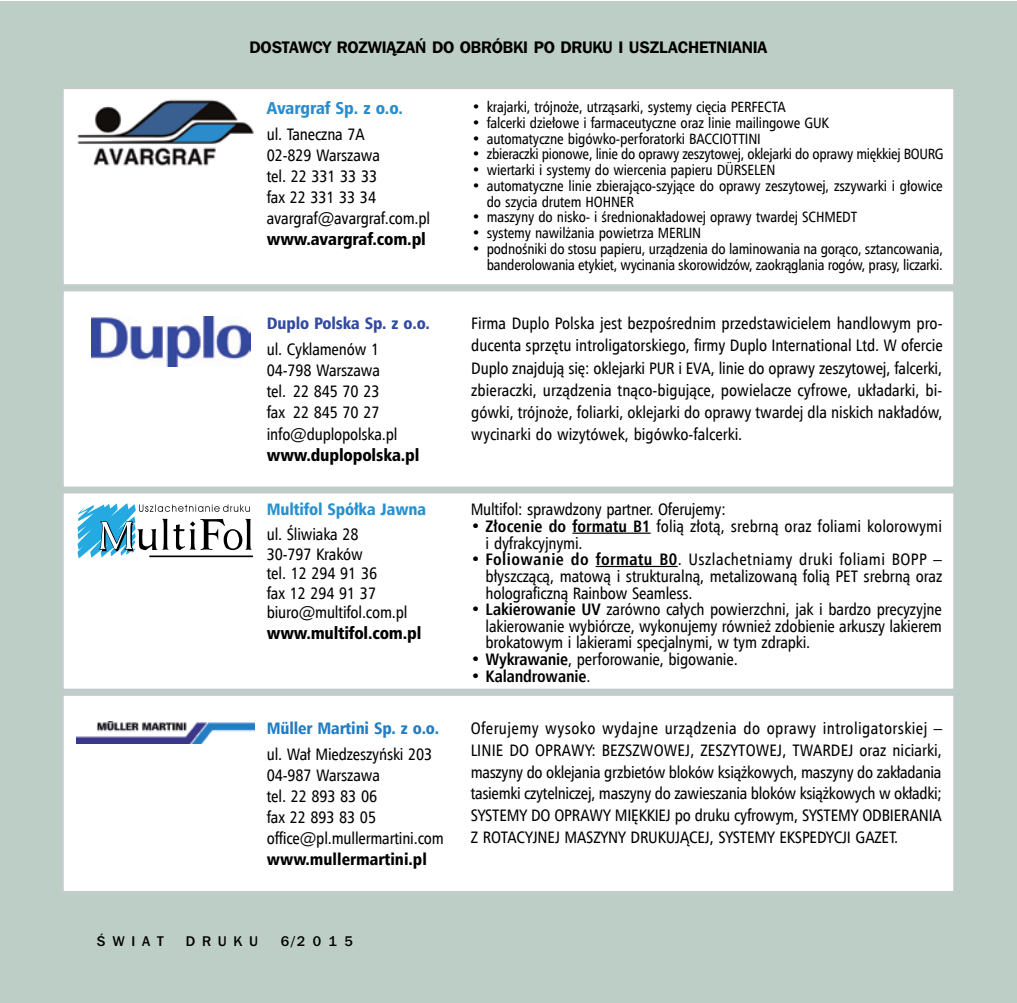
<style>
.page{position:relative;width:1017px;height:1003px;background:#fff}
.page>*{position:absolute;margin:0;border:0;box-sizing:border-box;transform-origin:0 0}
.t1{font:16.62px/21px "Humnst 777 Cn EU";letter-spacing:-.01em;color:#000}
.t2{font:16.62px "Humnst 777 Blk Cn PL";letter-spacing:-.01em;color:#000}
.t3{font:16.62px "Frnk Goth ITC Dm PL";letter-spacing:-.01em;color:#000}
.t4{font:16.62px "Humnst 777 Blk Cn EU";letter-spacing:-.01em;color:#227dc2}
.t5{font:16.62px "Humnst 777 Blk Cn EU";color:#000}
.t6{font:16.62px "Humnst 777 Blk Cn EU";letter-spacing:-.01em;color:#334a9f}
.t7{font:16.62px "Humnst 777 Blk Cn EU";letter-spacing:-.01em;color:#2790cf}
.t8{font:16.62px "Humnst 777 Blk Cn PL";letter-spacing:-.01em;color:#2b8ccc}
.t9{font:700 16.62px "Humnst 777 Cn EU";letter-spacing:-.01em;color:#000}
.t10{font:14.88px/15.8px "Humnst 777 Cn EU";letter-spacing:-.01em;color:#000}
.t11{font:14px "Frnk Goth ITC Md PL";letter-spacing:.49em;color:#000}
.s1{font-weight:700}
.s2{font-weight:400}
</style>
<div class="page">
<div style="left:0;top:2px;width:1017px;height:1000px;background:#bdcec6"></div>
<div style="left:63px;top:694px;width:891px;height:197px;background:#fff"></div>
<div style="left:62px;top:693px;width:893px;height:199px;border:2px solid #c6cace"></div>
<img style="left:77px;top:721px;width:177px;height:21px">
<div style="left:63px;top:290px;width:891px;height:197px;background:#fff"></div>
<div style="left:62px;top:289px;width:893px;height:199px;border:2px solid #c6cace"></div>
<img style="left:91px;top:317px;width:160px;height:49px">
<div style="left:63px;top:88px;width:891px;height:197px;background:#fff"></div>
<div style="left:62px;top:87px;width:893px;height:199px;border:2px solid #c6cace"></div>
<img style="left:77px;top:99px;width:177px;height:67px">
<div style="left:63px;top:492px;width:891px;height:197px;background:#fff"></div>
<div style="left:62px;top:491px;width:893px;height:199px;border:2px solid #c6cace"></div>
<hr style="left:572px;top:532px;width:79px;height:1px;background:#000">
<hr style="left:596px;top:565px;width:82px;height:2px;background:#000">
<div style="left:149px;top:555px;width:104px;height:2px;border:1px solid #000"></div>
<svg style="left:77px;top:503px;width:175px;height:55px"></svg>
<p class="t3" style="left:250px;top:36px;width:519px">DOSTAWCY ROZWIĄZAŃ DO OBRÓBKI PO DRUKU I USZLACHETNIANIA</p>
<p class="t8" style="left:267px;top:97px;width:138px">Avargraf Sp. z o.o.</p>
<p class="t1" style="left:267px;top:124px;width:165px">ul. Taneczna 7A<br>02-829 Warszawa<br>tel. 22 331 33 33<br>fax 22 331 33 34 avargraf@avargraf.com.pl</p>
<p class="t2" style="left:267px;top:228px;width:161px">www.avargraf.com.pl</p>
<p class="t6" style="left:267px;top:313px;width:165px">Duplo Polska Sp. z o.o.</p>
<p class="t1" style="left:267px;top:339px;width:132px">ul. Cyklamenów 1<br>04-798 Warszawa tel. 22 845 70 23 fax 22 845 70 27 info@duplopolska.pl</p>
<p class="t2" style="left:267px;top:443px;width:154px">www.duplopolska.pl</p>
<p class="t7" style="left:267px;top:498px;width:161px">Multifol Spółka Jawna</p>
<p class="t1" style="left:267px;top:524px;width:142px;line-height:19.6px">ul. Śliwiaka 28<br>30-797 Kraków<br>tel. 12 294 91 36<br>fax 12 294 91 37 biuro@multifol.com.pl</p>
<p class="t2" style="left:267px;top:622px;width:156px">www.multifol.com.pl</p>
<p class="t4" style="left:267px;top:717px;width:174px">Müller Martini Sp. z o.o.</p>
<p class="t1" style="left:267px;top:743px;width:178px">ul. Wał Miedzeszyński 203<br>04-987 Warszawa<br>tel. 22 893 83 06<br>fax 22 893 83 05 office@pl.mullermartini.com</p>
<p class="t5" style="left:267px;top:848px;width:162px">www.mullermartini.pl</p>
<p class="t11" style="left:97px;top:931px;width:68px">ŚWIAT</p>
<p class="t11" style="left:186px;top:931px;width:74px">DRUKU</p>
<p class="t11" style="left:281px;top:931px;width:74px">6/2015</p>
<p class="t10" style="left:472px;top:99px;width:315px">• krajarki, trójnoże, utrząsarki, systemy cięcia PERFECTA</p>
<p class="t10" style="left:472px;top:115px;width:358px">• falcerki dziełowe i farmaceutyczne oraz linie mailingowe GUK</p>
<p class="t10" style="left:472px;top:130px;width:290px">• automatyczne bigówko-perforatorki BACCIOTTINI</p>
<p class="t10" style="left:472px;top:146px;width:473px">• zbieraczki pionowe, linie do oprawy zeszytowej, oklejarki do oprawy miękkiej BOURG</p>
<p class="t10" style="left:472px;top:162px;width:305px">• wiertarki i systemy do wiercenia papieru DÜRSELEN</p>
<p class="t10" style="left:487px;top:178px;width:458px;text-indent:-15px">• automatyczne linie zbierająco-szyjące do oprawy zeszytowej, zszywarki i głowice do szycia drutem HOHNER</p>
<p class="t10" style="left:472px;top:209px;width:387px">• maszyny do nisko- i średnionakładowej oprawy twardej SCHMEDT</p>
<p class="t10" style="left:472px;top:225px;width:231px">• systemy nawilżania powietrza MERLIN</p>
<p class="t10" style="left:472px;top:241px;width:473px;text-align:right">• podnośniki do stosu papieru, urządzenia do laminowania na gorąco, sztancowania, banderolowania etykiet, wycinania skorowidzów, zaokrąglania rogów, prasy, liczarki.</p>
<p class="t1" style="left:471px;top:312px;width:473px;line-height:22.1px;text-align:justify">Firma Duplo Polska jest bezpośrednim przedstawicielem handlowym pro&shy;ducenta sprzętu introligatorskiego, firmy Duplo International Ltd. W ofercie Duplo znajdują się: oklejarki PUR i EVA, linie do oprawy zeszytowej, falcerki, zbieraczki, urządzenia tnąco-bigujące, powielacze cyfrowe, układarki, bi&shy;gówki, trójnoże, foliarki, oklejarki do oprawy twardej dla niskich nakładów, wycinarki do wizytówek, bigówko-falcerki.</p>
<p class="t1" style="left:471px;top:498px;width:257px">Multifol: sprawdzony partner. Oferujemy:</p>
<p class="t1" style="left:486px;top:517px;width:458px;line-height:16.6px;text-indent:-15px">• <span class="s1">Złocenie do formatu B1</span> folią złotą, srebrną oraz foliami kolorowymi i dyfrakcyjnymi.</p>
<p class="t1" style="left:486px;top:551px;width:458px;line-height:16.6px;text-align:justify;text-indent:-15px">• <span class="s1">Foliowanie do formatu B0</span>. Uszlachetniamy druki foliami BOPP – błyszczącą, matową i strukturalną, metalizowaną folią PET srebrną oraz holograficzną Rainbow Seamless.</p>
<p class="t1" style="left:486px;top:600px;width:458px;line-height:16.6px;text-align:justify;text-indent:-15px">• <span class="s1">Lakierowanie UV</span> zarówno całych powierzchni, jak i bardzo precyzyjne lakierowanie wybiórcze, wykonujemy również zdobienie arkuszy lakierem brokatowym i lakierami specjalnymi, w tym zdrapki.</p>
<p class="t1" style="left:471px;top:648px;width:269px">• <span class="s1">Wykrawanie</span>, perforowanie, bigowanie.</p>
<p class="t9" style="left:471px;top:665px;width:121px"><span class="s2">•</span> Kalandrowanie<span class="s2">.</span></p>
<p class="t1" style="left:471px;top:716px;width:473px;line-height:21.9px;text-align:justify">Oferujemy wysoko wydajne urządzenia do oprawy introligatorskiej – LINIE DO OPRAWY: BEZSZWOWEJ, ZESZYTOWEJ, TWARDEJ oraz niciarki, maszyny do oklejania grzbietów bloków książkowych, maszyny do zakładania tasiemki czytelniczej, maszyny do zawieszania bloków książkowych w okładki; SYSTEMY DO OPRAWY MIĘKKIEJ po druku cyfrowym, SYSTEMY ODBIERANIA Z ROTACYJNEJ MASZYNY DRUKUJĄCEJ, SYSTEMY EKSPEDYCJI GAZET.</p>
</div>
